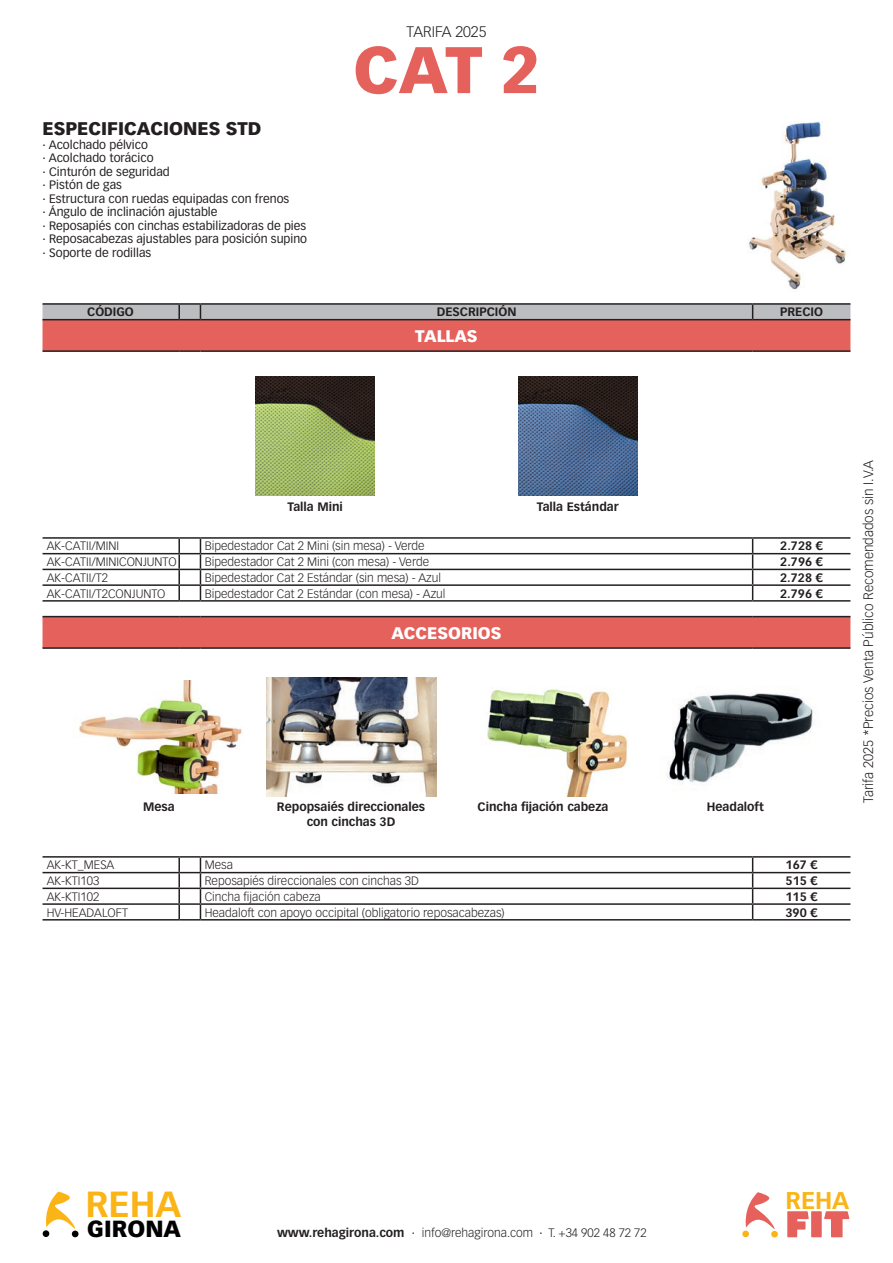
<style>
.page{position:relative;width:893px;height:1263px;background:#fff}
.page>*{position:absolute;margin:0;border:0;box-sizing:border-box;transform-origin:0 0}
.t1{font:900 64.5px "Vectora LT Std";color:#e5615b}
.t2{font:700 35.7px "Vectora LT Std";color:#fbb416}
.t3{font:700 23.85px "Vectora LT Std";color:#fbb416}
.t4{font:900 22.95px "Vectora LT Std";color:#000}
.t5{font:900 18px "Vectora LT Std";color:#231f20}
.t6{font:900 16.5px "Vectora LT Std";color:#fff}
.t7{font:300 15px "Vectora LT Std";color:#231f20}
.t8{font:300 13.5px "Vectora LT Std";color:#231f20}
.t9{font:300 12px "Vectora LT Std";color:#231f20}
.t10{font:12px "Vectora LT Std";color:#231f20}
.t11{font:700 12px/14.4px "Vectora LT Std";color:#231f20;text-align:center}
.s1{font-weight:700}
</style>
<div class="page">
<svg style="left:46px;top:1191px;width:30px;height:38px"></svg>
<div style="left:43px;top:1230px;width:6px;height:7px;background:#000;border-radius:50%"></div>
<div style="left:72px;top:1230px;width:7px;height:7px;background:#000;border-radius:50%"></div>
<svg style="left:745px;top:1192px;width:30px;height:37px"></svg>
<div style="left:742px;top:1230px;width:7px;height:7px;background:#fbb416;border-radius:50%"></div>
<div style="left:771px;top:1231px;width:7px;height:6px;background:#fbb416;border-radius:50%"></div>
<svg style="left:787px;top:1211px;width:22px;height:26px"></svg>
<div style="left:811px;top:1211px;width:11px;height:26px;background:#e6615c"></div>
<svg style="left:824px;top:1211px;width:25px;height:26px"></svg>
<svg style="left:43px;top:320px;width:807px;height:327px"></svg>
<hr style="left:43px;top:303px;width:136px;height:2px;background:#231f20">
<hr style="left:179px;top:303px;width:21px;height:2px;background:#231f20">
<hr style="left:200px;top:303px;width:553px;height:2px;background:#231f20">
<hr style="left:753px;top:303px;width:97px;height:2px;background:#231f20">
<svg style="left:43px;top:304px;width:807px;height:16px;background:#b1b2b5"></svg>
<hr style="left:200px;top:319px;width:553px;height:1px;background:#231f20">
<hr style="left:753px;top:319px;width:97px;height:1px;background:#231f20">
<hr style="left:43px;top:350px;width:136px;height:2px;background:#231f20">
<hr style="left:179px;top:350px;width:21px;height:2px;background:#231f20">
<hr style="left:200px;top:350px;width:553px;height:2px;background:#231f20">
<hr style="left:753px;top:350px;width:97px;height:2px;background:#231f20">
<hr style="left:43px;top:537px;width:136px;height:2px;background:#231f20">
<hr style="left:179px;top:537px;width:21px;height:2px;background:#231f20">
<hr style="left:200px;top:537px;width:553px;height:2px;background:#231f20">
<hr style="left:753px;top:537px;width:97px;height:2px;background:#231f20">
<hr style="left:43px;top:553px;width:136px;height:1px;background:#231f20">
<hr style="left:200px;top:553px;width:553px;height:1px;background:#231f20">
<hr style="left:753px;top:553px;width:97px;height:1px;background:#231f20">
<hr style="left:43px;top:569px;width:136px;height:1px;background:#231f20">
<hr style="left:200px;top:569px;width:553px;height:1px;background:#231f20">
<hr style="left:753px;top:569px;width:97px;height:1px;background:#231f20">
<hr style="left:43px;top:584px;width:136px;height:2px;background:#231f20">
<hr style="left:200px;top:584px;width:553px;height:2px;background:#231f20">
<svg style="left:178px;top:539px;width:23px;height:61px"></svg>
<hr style="left:753px;top:584px;width:97px;height:2px;background:#231f20">
<svg style="left:752px;top:539px;width:1px;height:61px"></svg>
<hr style="left:43px;top:600px;width:136px;height:2px;background:#231f20">
<hr style="left:179px;top:600px;width:21px;height:2px;background:#231f20">
<hr style="left:200px;top:600px;width:553px;height:2px;background:#231f20">
<hr style="left:753px;top:600px;width:97px;height:2px;background:#231f20">
<hr style="left:43px;top:616px;width:136px;height:1px;background:#231f20">
<svg style="left:179px;top:616px;width:21px;height:1px"></svg>
<hr style="left:200px;top:616px;width:553px;height:1px;background:#231f20">
<hr style="left:753px;top:616px;width:97px;height:1px;background:#231f20">
<hr style="left:43px;top:647px;width:136px;height:2px;background:#231f20">
<hr style="left:179px;top:647px;width:21px;height:2px;background:#231f20">
<hr style="left:200px;top:647px;width:553px;height:2px;background:#231f20">
<hr style="left:753px;top:647px;width:97px;height:2px;background:#231f20">
<hr style="left:43px;top:856px;width:136px;height:2px;background:#231f20">
<hr style="left:179px;top:856px;width:21px;height:2px;background:#231f20">
<hr style="left:200px;top:856px;width:553px;height:2px;background:#231f20">
<hr style="left:753px;top:856px;width:97px;height:2px;background:#231f20">
<hr style="left:43px;top:872px;width:136px;height:1px;background:#231f20">
<hr style="left:200px;top:872px;width:553px;height:1px;background:#231f20">
<hr style="left:753px;top:872px;width:97px;height:1px;background:#231f20">
<hr style="left:43px;top:887px;width:136px;height:2px;background:#231f20">
<hr style="left:200px;top:887px;width:553px;height:2px;background:#231f20">
<hr style="left:753px;top:887px;width:97px;height:2px;background:#231f20">
<hr style="left:43px;top:903px;width:136px;height:2px;background:#231f20">
<hr style="left:200px;top:903px;width:553px;height:2px;background:#231f20">
<hr style="left:753px;top:903px;width:97px;height:2px;background:#231f20">
<svg style="left:752px;top:858px;width:1px;height:61px"></svg>
<hr style="left:43px;top:919px;width:136px;height:1px;background:#231f20">
<svg style="left:178px;top:858px;width:23px;height:62px"></svg>
<hr style="left:200px;top:919px;width:553px;height:1px;background:#231f20">
<hr style="left:753px;top:919px;width:97px;height:1px;background:#231f20">
<img style="left:748px;top:121px;width:98px;height:169px">
<img style="left:256px;top:376px;width:119px;height:119px">
<img style="left:518px;top:376px;width:119px;height:119px">
<img style="left:266px;top:677px;width:170px;height:119px">
<img style="left:487px;top:688px;width:141px;height:108px">
<img style="left:78px;top:680px;width:164px;height:113px">
<img style="left:666px;top:692px;width:148px;height:91px">
<p class="t5" style="left:43px;top:117px;width:220px">ESPECIFICACIONES STD</p>
<p class="t10" style="left:43px;top:137px;width:107px">· Acolchado pélvico</p>
<p class="t10" style="left:43px;top:151px;width:113px">· Acolchado torácico</p>
<p class="t10" style="left:43px;top:164px;width:129px">· Cinturón de seguridad</p>
<p class="t10" style="left:43px;top:178px;width:81px">· Pistón de gas</p>
<p class="t10" style="left:43px;top:191px;width:248px">· Estructura con ruedas equipadas con frenos</p>
<p class="t10" style="left:43px;top:205px;width:177px">· Ángulo de inclinación ajustable</p>
<p class="t10" style="left:43px;top:218px;width:265px">· Reposapiés con cinchas estabilizadoras de pies</p>
<p class="t10" style="left:43px;top:232px;width:266px">· Reposacabezas ajustables para posición supino</p>
<p class="t10" style="left:43px;top:245px;width:110px">· Soporte de rodillas</p>
<p class="t7" style="left:406px;top:23px;width:82px">TARIFA 2025</p>
<p class="t1" style="left:353px;top:30px;width:188px">CAT 2</p>
<p class="t11" style="left:87px;top:305px;width:48px">CÓDIGO</p>
<p class="t11" style="left:437px;top:305px;width:81px">DESCRIPCIÓN</p>
<p class="t11" style="left:780px;top:305px;width:44px">PRECIO</p>
<p class="t6" style="left:415px;top:326px;width:64px">TALLAS</p>
<p class="t11" style="left:287px;top:499px;width:57px">Talla Mini</p>
<p class="t11" style="left:537px;top:499px;width:83px">Talla Estándar</p>
<p class="t9" style="left:47px;top:539px;width:74px">AK-CATII/MINI</p>
<p class="t9" style="left:205px;top:539px;width:221px">Bipedestador Cat 2 Mini (sin mesa) - Verde</p>
<p class="t11" style="left:780px;top:539px;width:44px">2.728 €</p>
<p class="t9" style="left:47px;top:555px;width:131px">AK-CATII/MINICONJUNTO</p>
<p class="t9" style="left:205px;top:555px;width:226px">Bipedestador Cat 2 Mini (con mesa) - Verde</p>
<p class="t11" style="left:780px;top:555px;width:44px">2.796 €</p>
<p class="t9" style="left:47px;top:571px;width:63px">AK-CATII/T2</p>
<p class="t9" style="left:205px;top:571px;width:238px">Bipedestador Cat 2 Estándar (sin mesa) - Azul</p>
<p class="t11" style="left:780px;top:570px;width:44px">2.728 €</p>
<p class="t9" style="left:47px;top:586px;width:120px">AK-CATII/T2CONJUNTO</p>
<p class="t9" style="left:205px;top:586px;width:242px">Bipedestador Cat 2 Estándar (con mesa) - Azul</p>
<p class="t11" style="left:780px;top:586px;width:44px">2.796 €</p>
<p class="t6" style="left:392px;top:622px;width:111px">ACCESORIOS</p>
<p class="t11" style="left:143px;top:800px;width:33px">Mesa</p>
<p class="t11" style="left:477px;top:800px;width:132px">Cincha fijación cabeza</p>
<p class="t11" style="left:707px;top:800px;width:59px">Headaloft</p>
<p class="t11" style="left:277px;top:800px;width:150px">Repopsaiés direccionales con cinchas 3D</p>
<p class="t9" style="left:47px;top:858px;width:69px">AK-KT_MESA</p>
<p class="t9" style="left:205px;top:858px;width:30px">Mesa</p>
<p class="t11" style="left:786px;top:858px;width:33px">167 €</p>
<p class="t9" style="left:47px;top:874px;width:54px">AK-KTI103</p>
<p class="t9" style="left:205px;top:874px;width:216px">Reposapiés direccionales con cinchas 3D</p>
<p class="t11" style="left:785px;top:874px;width:33px">515 €</p>
<p class="t9" style="left:47px;top:890px;width:54px">AK-KTI102</p>
<p class="t9" style="left:205px;top:890px;width:118px">Cincha fijación cabeza</p>
<p class="t11" style="left:785px;top:889px;width:33px">115 €</p>
<p class="t9" style="left:47px;top:905px;width:83px">HV-HEADALOFT</p>
<p class="t9" style="left:205px;top:905px;width:301px">Headaloft con apoyo occipital (obligatorio reposacabezas)</p>
<p class="t11" style="left:785px;top:905px;width:33px">390 €</p>
<p class="t8" style="left:861px;top:803px;width:345px;rotate:-90deg">Tarifa 2025 *Precios Venta Público Recomendados sin I.V.A</p>
<h2 class="t2" style="left:85px;top:1183px;width:97px">REHA</h2>
<h3 class="t4" style="left:87px;top:1214px;width:95px">GIRONA</h3>
<p class="t9" style="left:277px;top:1226px;width:371px"><span class="s1">www.rehagirona.com</span> · info@rehagirona.com · T. +34 902 48 72 72</p>
<h3 class="t3" style="left:786px;top:1186px;width:65px">REHA</h3>
</div>
